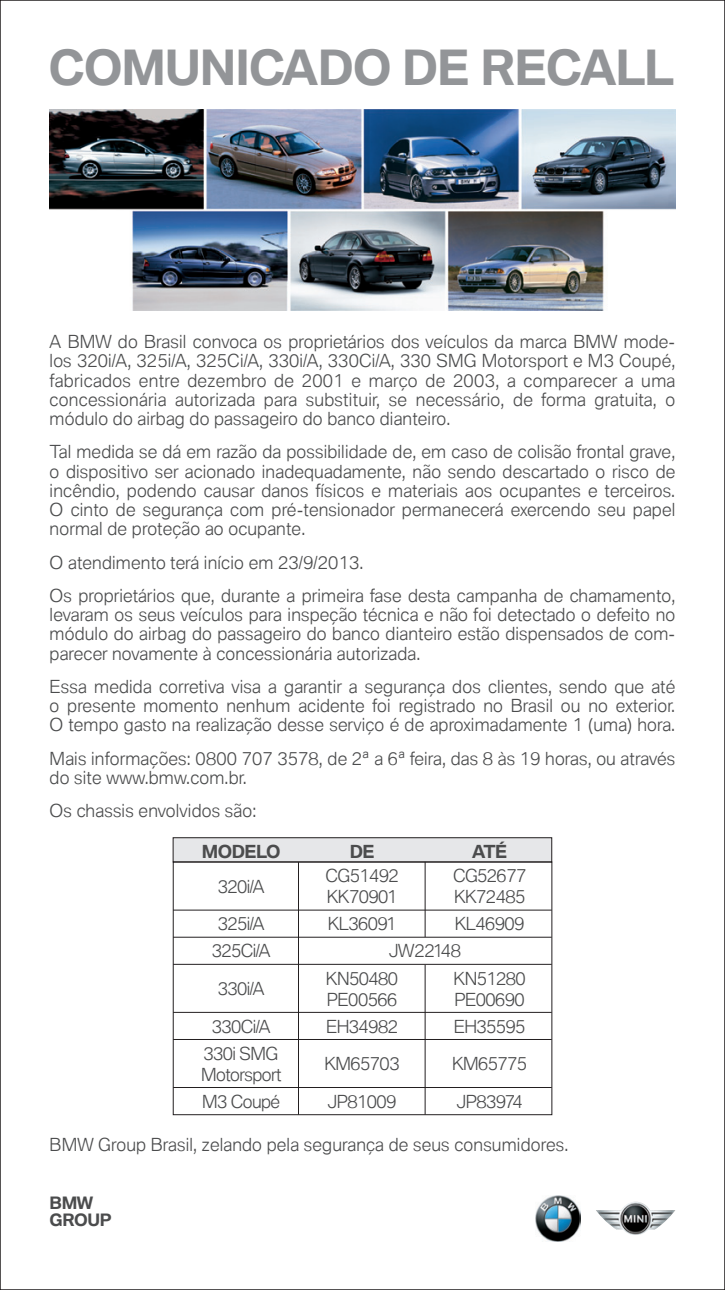
<style>
.page{position:relative;width:725px;height:1290px;background:#fff}
.page>*{position:absolute;margin:0;border:0;box-sizing:border-box;transform-origin:0 0}
.t1{font:700 47.25px "BMW Type V2";letter-spacing:-.025em;color:#939598}
.t2{font:300 17.5px/19.2px "BMW Type V2";letter-spacing:.01em;color:#4b4c4d;text-align:justify}
.t3{font:300 17.5px/27.1px "BMW Type V2";letter-spacing:-.03em;color:#4b4c4d}
.t4{font:700 17.5px "BMW Type V2";letter-spacing:-.03em;color:#4b4c4d}
.t5{font:700 16.62px/16.6px "BMW Type V2";letter-spacing:-.025em;color:#4b4c4d}
</style>
<div class="page">
<img style="left:50px;top:109px;width:625px;height:201px">
<svg style="left:551px;top:1195px;width:30px;height:47px"></svg>
<img style="left:535px;top:1196px;width:45px;height:45px">
<img style="left:596px;top:1201px;width:79px;height:34px">
<div style="left:173px;top:838px;width:378px;height:24px;background:#e6e7e9"></div>
<div style="left:173px;top:837px;width:379px;height:25px;border:1px solid #231f20"></div>
<div style="left:173px;top:861px;width:379px;height:254px;border:1px solid #231f20"></div>
<hr style="left:298px;top:862px;width:1px;height:252px;background:#231f20">
<hr style="left:424px;top:862px;width:1px;height:75px;background:#231f20">
<hr style="left:173px;top:910px;width:378px;height:1px;background:#231f20">
<hr style="left:173px;top:937px;width:378px;height:1px;background:#231f20">
<hr style="left:173px;top:964px;width:378px;height:1px;background:#231f20">
<hr style="left:173px;top:1012px;width:378px;height:1px;background:#231f20">
<hr style="left:173px;top:1039px;width:378px;height:1px;background:#231f20">
<hr style="left:173px;top:1087px;width:378px;height:1px;background:#231f20">
<hr style="left:424px;top:965px;width:1px;height:149px;background:#231f20">
<h1 class="t1" style="left:48px;top:40px;width:74px">COMU</h1>
<h1 class="t1" style="left:200px;top:40px;width:475px">NICADO DE RECALL</h1>
<p class="t2" style="left:50px;top:334px;width:627px">A BMW do Brasil convoca os proprietários dos veículos da marca BMW mode&shy;los 320i/A, 325i/A, 325Ci/A, 330i/A, 330Ci/A, 330 SMG Motorsport e M3 Coupé, fabricados entre dezembro de 2001 e março de 2003, a comparecer a uma concessionária autorizada para substituir, se necessário, de forma gratuita, o módulo do airbag do passageiro do banco dianteiro.</p>
<p class="t2" style="left:50px;top:444px;width:627px">Tal medida se dá em razão da possibilidade de, em caso de colisão frontal grave, o dispositivo ser acionado inadequadamente, não sendo descartado o risco de incêndio, podendo causar danos físicos e materiais aos ocupantes e terceiros.<br>O cinto de segurança com pré-tensionador permanecerá exercendo seu papel normal de proteção ao ocupante.</p>
<p class="t2" style="left:50px;top:548px;width:627px;line-height:33.2px">O atendimento terá início em 23/9/2013.<br>Os proprietários que, durante a primeira fase desta campanha de chamamento,</p>
<p class="t2" style="left:50px;top:607px;width:626px">levaram os seus veículos para inspeção técnica e não foi detectado o defeito no módulo do airbag do passageiro do banco dianteiro estão dispensados de com&shy;parecer novamente à concessionária autorizada.</p>
<p class="t2" style="left:50px;top:679px;width:626px">Essa medida corretiva visa a garantir a segurança dos clientes, sendo que até o presente momento nenhum acidente foi registrado no Brasil ou no exterior.<br>O tempo gasto na realização desse serviço é de aproximadamente 1 (uma) hora.</p>
<p class="t2" style="left:50px;top:751px;width:627px">Mais informações: 0800 707 3578, de 2ª a 6ª feira, das 8 às 19 horas, ou através do site www.bmw.com.br.</p>
<p class="t2" style="left:50px;top:803px;width:208px">Os chassis envolvidos são:</p>
<p class="t4" style="left:202px;top:841px;width:121px">MODELO D</p>
<p class="t4" style="left:362px;top:841px;width:53px">E A</p>
<p class="t4" style="left:483px;top:841px;width:25px">TÉ</p>
<p class="t3" style="left:325px;top:864px;width:75px">CG51492</p>
<p class="t3" style="left:453px;top:864px;width:75px">CG52677</p>
<p class="t2" style="left:218px;top:879px;width:48px">320i/A</p>
<p class="t3" style="left:326px;top:885px;width:72px">KK70901</p>
<p class="t3" style="left:454px;top:885px;width:73px">KK72485</p>
<p class="t2" style="left:218px;top:916px;width:48px">325i/A</p>
<p class="t3" style="left:327px;top:912px;width:70px">KL36091</p>
<p class="t3" style="left:454px;top:912px;width:71px">KL46909</p>
<p class="t2" style="left:212px;top:943px;width:60px">325Ci/A</p>
<p class="t3" style="left:326px;top:939px;width:136px;text-indent:63px">JW22148<br>KN50480</p>
<p class="t3" style="left:453px;top:967px;width:74px">KN51280</p>
<p class="t2" style="left:218px;top:981px;width:48px">330i/A</p>
<p class="t3" style="left:326px;top:988px;width:72px">PE00566</p>
<p class="t3" style="left:454px;top:988px;width:72px">PE00690</p>
<p class="t2" style="left:212px;top:1019px;width:60px">330Ci/A</p>
<p class="t3" style="left:326px;top:1015px;width:73px">EH34982</p>
<p class="t3" style="left:453px;top:1015px;width:73px">EH35595</p>
<p class="t3" style="left:201px;top:1045px;width:82px;line-height:21px">330i SMG<br>Motorsport</p>
<p class="t3" style="left:324px;top:1052px;width:77px">KM65703</p>
<p class="t3" style="left:452px;top:1052px;width:77px">KM65775</p>
<p class="t2" style="left:202px;top:1094px;width:79px">M3 Coupé</p>
<p class="t3" style="left:327px;top:1090px;width:70px">JP81009</p>
<p class="t3" style="left:456px;top:1090px;width:67px">JP83974</p>
<p class="t2" style="left:50px;top:1137px;width:520px">BMW Group Brasil, zelando pela segurança de seus consumidores.</p>
<p class="t5" style="left:50px;top:1196px;width:63px">BMW<br>GROUP</p>
</div>
